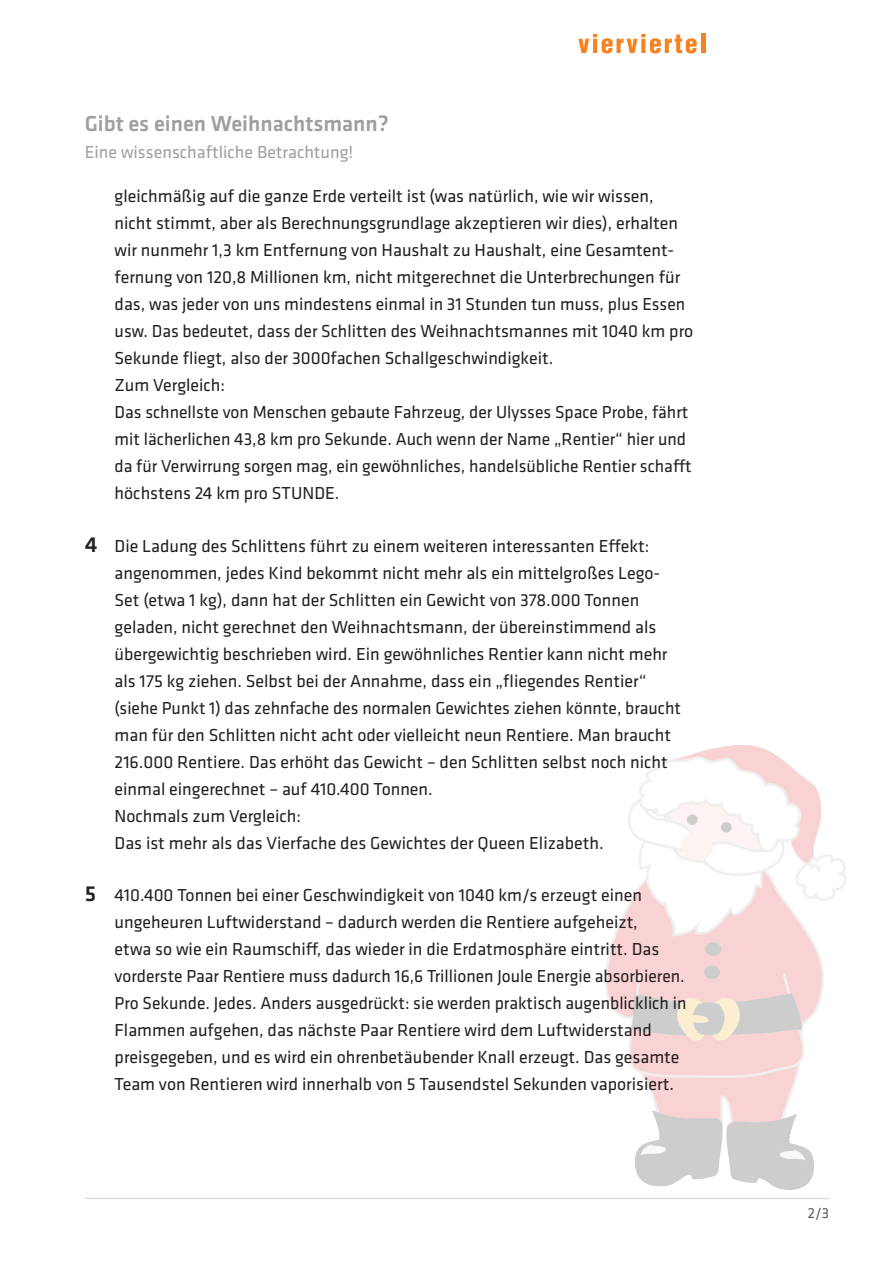
<style>
.page{position:relative;width:893px;height:1263px;background:#fff}
.page>*{position:absolute;margin:0;border:0;box-sizing:border-box;transform-origin:0 0}
.t1{font:500 22.5px "Klavika";color:#9d9fa2}
.t2{font:18px/27px "Klavika";color:#231f20}
.t3{font:18px "Klavika";color:#9d9fa2}
.t4{font:15px "Klavika";color:#57585a}
.s1{font-weight:500;font-size:22.5px}
</style>
<div class="page">
<img style="left:606px;top:745px;width:241px;height:445px">
<svg style="left:578px;top:34px;width:119px;height:19px"></svg>
<hr style="left:701px;top:34px;width:4px;height:19px;background:#f58220">
<hr style="left:85px;top:1198px;width:744px;height:1px;background:#231f20">
<p class="t1" style="left:85px;top:108px;width:305px">Gibt es einen Weihnachtsmann?</p>
<p class="t3" style="left:85px;top:140px;width:270px">Eine wissenschaftliche Betrachtung!</p>
<p class="t2" style="left:115px;top:182px;width:580px">gleichmäßig auf die ganze Erde verteilt ist (was natürlich, wie wir wissen, nicht stimmt, aber als Berechnungsgrundlage akzeptieren wir dies), erhalten wir nunmehr 1,3 km Entfernung von Haushalt zu Haushalt, eine Gesamtent&shy;fernung von 120,8 Millionen km, nicht mitgerechnet die Unterbrechungen für das, was jeder von uns mindestens einmal in 31 Stunden tun muss, plus Essen usw. Das bedeutet, dass der Schlitten des Weihnachtsmannes mit 1040 km pro Sekunde fliegt, also der 3000fachen Schallgeschwindigkeit.<br>Zum Vergleich:<br>Das schnellste von Menschen gebaute Fahrzeug, der Ulysses Space Probe, fährt mit lächerlichen 43,8 km pro Sekunde. Auch wenn der Name „Rentier“ hier und da für Verwirrung sorgen mag, ein gewöhnliches, handelsübliche Rentier schafft höchstens 24 km pro STUNDE.</p>
<p class="t2" style="left:115px;top:531px;width:568px;text-indent:-30px"><span class="s1">4</span> Die Ladung des Schlittens führt zu einem weiteren interessanten Effekt: angenommen, jedes Kind bekommt nicht mehr als ein mittelgroßes Lego-Set (etwa 1 kg), dann hat der Schlitten ein Gewicht von 378.000 Tonnen geladen, nicht gerechnet den Weihnachtsmann, der übereinstimmend als übergewichtig beschrieben wird. Ein gewöhnliches Rentier kann nicht mehr als 175 kg ziehen. Selbst bei der Annahme, dass ein „fliegendes Rentier“ (siehe Punkt 1) das zehnfache des normalen Gewichtes ziehen könnte, braucht man für den Schlitten nicht acht oder vielleicht neun Rentiere. Man braucht 216.000 Rentiere. Das erhöht das Gewicht – den Schlitten selbst noch nicht einmal eingerechnet – auf 410.400 Tonnen.<br>Nochmals zum Vergleich:<br>Das ist mehr als das Vierfache des Gewichtes der Queen Elizabeth.</p>
<p class="t2" style="left:115px;top:881px;width:573px;text-indent:-30px"><span class="s1">5</span> 410.400 Tonnen bei einer Geschwindigkeit von 1040 km/s erzeugt einen ungeheuren Luftwiderstand – dadurch werden die Rentiere aufgeheizt,<br>etwa so wie ein Raumschiff, das wieder in die Erdatmosphäre eintritt. Das vorderste Paar Rentiere muss dadurch 16,6 Trillionen Joule Energie absorbieren.<br>Pro Sekunde. Jedes. Anders ausgedrückt: sie werden praktisch augenblicklich in Flammen aufgehen, das nächste Paar Rentiere wird dem Luftwiderstand preisgegeben, und es wird ein ohrenbetäubender Knall erzeugt. Das gesamte Team von Rentieren wird innerhalb von 5 Tausendstel Sekunden vaporisiert.</p>
<p class="t4" style="left:808px;top:1203px;width:23px">2/3</p>
</div>
